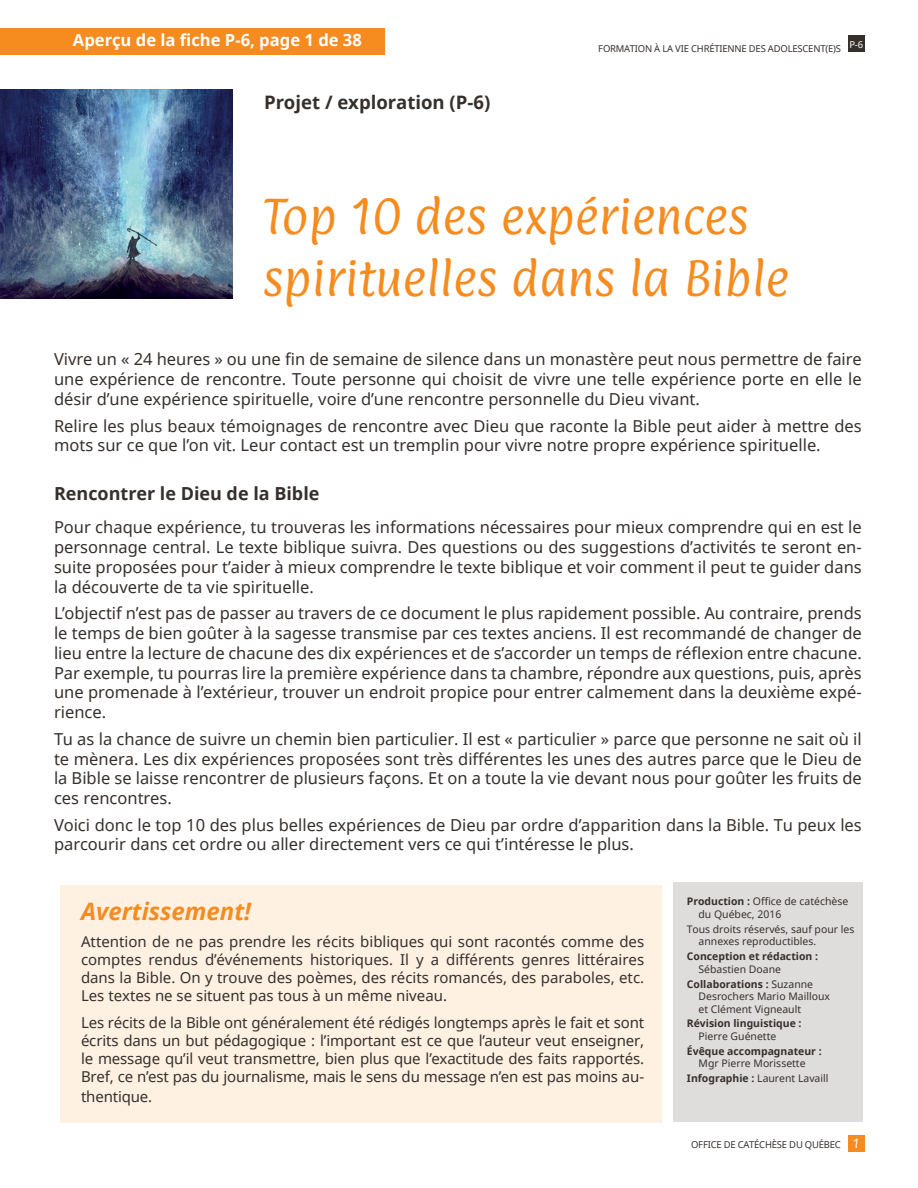
<style>
.page{position:relative;width:918px;height:1188px;background:#fff}
.page>*{position:absolute;margin:0;border:0;box-sizing:border-box;transform-origin:0 0}
.t1{font:40.65px/61.5px "Paprika";color:#f68b1f}
.t2{font:italic 700 24px "Noto Sans";color:#f68b1f}
.t3{font:700 18.6px "Noto Sans";color:#36302d}
.t4{font:700 18px "Noto Sans";color:#36302d}
.t5{font:700 16.65px "Noto Sans";color:#fff}
.t6{font:16.5px/19.8px "Noto Sans";color:#36302d;text-align:justify}
.t7{font:15px/18px "Noto Sans";letter-spacing:-.01em;color:#36302d;text-align:justify}
.t8{font:10.5px/12.6px "Noto Sans";color:#36302d}
.t9{font:700 10.5px "Noto Sans";color:#36302d}
.t10{font:9.45px "Noto Sans";letter-spacing:-.02em;color:#36302d}
.t11{font:9.45px "Noto Sans";color:#fff}
.s1{font-weight:700}
.s2{font-family:"Paprika";font-size:10.65px;color:#fff}
</style>
<div class="page">
<div style="left:848px;top:1136px;width:17px;height:16px;background:#f68b1f"></div>
<div style="left:848px;top:36px;width:17px;height:16px;background:#36302d"></div>
<div style="left:60px;top:886px;width:602px;height:237px;background:#fef1e2"></div>
<img style="left:0;top:90px;width:232px;height:209px">
<div style="left:0;top:28px;width:384px;height:27px;background:#f68b1f"></div>
<div style="left:674px;top:882px;width:189px;height:240px;background:#dfdddc"></div>
<p class="t5" style="left:73px;top:28px;width:291px">Aperçu de la fiche P-6, page 1 de 38</p>
<p class="t3" style="left:264px;top:90px;width:228px">Projet / exploration (P-6)</p>
<p class="t10" style="left:598px;top:42px;width:244px">FORMATION À LA VIE CHRÉTIENNE DES ADOLESCENT(E)S</p>
<p class="t11" style="left:849px;top:38px;width:15px">P-6</p>
<h1 class="t1" style="left:263px;top:186px;width:528px">Top 10 des expériences spirituelles dans la Bible</h1>
<p class="t6" style="left:54px;top:349px;width:809px">Vivre un « 24 heures » ou une fin de semaine de silence dans un monastère peut nous permettre de faire une expérience de rencontre. Toute personne qui choisit de vivre une telle expérience porte en elle le désir d’une expérience spirituelle, voire d’une rencontre personnelle du Dieu vivant.</p>
<p class="t6" style="left:54px;top:415px;width:809px">Relire les plus beaux témoignages de rencontre avec Dieu que raconte la Bible peut aider à mettre des mots sur ce que l’on vit. Leur contact est un tremplin pour vivre notre propre expérience spirituelle.</p>
<p class="t4" style="left:54px;top:481px;width:267px">Rencontrer le Dieu de la Bible</p>
<p class="t6" style="left:54px;top:517px;width:809px">Pour chaque expérience, tu trouveras les informations nécessaires pour mieux comprendre qui en est le personnage central. Le texte biblique suivra. Des questions ou des suggestions d’activités te seront en&shy;suite proposées pour t’aider à mieux comprendre le texte biblique et voir comment il peut te guider dans la découverte de ta vie spirituelle.</p>
<p class="t6" style="left:54px;top:603px;width:809px">L’objectif n’est pas de passer au travers de ce document le plus rapidement possible. Au contraire, prends le temps de bien goûter à la sagesse transmise par ces textes anciens. Il est recommandé de changer de lieu entre la lecture de chacune des dix expériences et de s’accorder un temps de réflexion entre chacune.<br>Par exemple, tu pourras lire la première expérience dans ta chambre, répondre aux questions, puis, après une promenade à l’extérieur, trouver un endroit propice pour entrer calmement dans la deuxième expé&shy;rience.</p>
<p class="t6" style="left:54px;top:728px;width:809px">Tu as la chance de suivre un chemin bien particulier. Il est « particulier » parce que personne ne sait où il te mènera. Les dix expériences proposées sont très différentes les unes des autres parce que le Dieu de la Bible se laisse rencontrer de plusieurs façons. Et on a toute la vie devant nous pour goûter les fruits de ces rencontres.</p>
<p class="t6" style="left:54px;top:814px;width:809px">Voici donc le top 10 des plus belles expériences de Dieu par ordre d’apparition dans la Bible. Tu peux les parcourir dans cet ordre ou aller directement vers ce qui t’intéresse le plus.</p>
<h2 class="t2" style="left:81px;top:894px;width:172px">Avertissement!</h2>
<p class="t7" style="left:81px;top:932px;width:565px">Attention de ne pas prendre les récits bibliques qui sont racontés comme des comptes rendus d’événements historiques. Il y a différents genres littéraires dans la Bible. On y trouve des poèmes, des récits romancés, des paraboles, etc.<br>Les textes ne se situent pas tous à un même niveau.</p>
<p class="t7" style="left:81px;top:1013px;width:565px">Les récits de la Bible ont généralement été rédigés longtemps après le fait et sont écrits dans un but pédagogique : l’important est ce que l’auteur veut enseigner, le message qu’il veut transmettre, bien plus que l’exactitude des faits rapportés.<br>Bref, ce n’est pas du journalisme, mais le sens du message n’en est pas moins au-</p>
<p class="t7" style="left:81px;top:1087px;width:73px">thentique.</p>
<p class="t8" style="left:699px;top:895px;width:151px;text-indent:-12px"><span class="s1">Production :</span> Office de catéchèse du Québec, 2016</p>
<p class="t8" style="left:699px;top:922px;width:157px;text-indent:-12px">Tous droits réservés, sauf pour les annexes reproductibles.</p>
<p class="t9" style="left:687px;top:949px;width:133px">Conception et rédaction :</p>
<p class="t8" style="left:687px;top:961px;width:128px;line-height:14.9px;text-indent:12px">Sébastien Doane<br><span class="s1">Collaborations :</span> Suzanne</p>
<p class="t8" style="left:699px;top:990px;width:133px">Desrochers Mario Mailloux et Clément Vigneault</p>
<p class="t9" style="left:687px;top:1016px;width:116px">Révision linguistique :</p>
<p class="t8" style="left:699px;top:1030px;width:79px">Pierre Guénette</p>
<p class="t9" style="left:687px;top:1044px;width:136px">Évêque accompagnateur :</p>
<p class="t8" style="left:687px;top:1056px;width:143px;line-height:14.9px;text-indent:12px">Mgr Pierre Morissette<br><span class="s1">Infographie :</span> Laurent Lavaill</p>
<p class="t10" style="left:691px;top:1138px;width:170px">OFFICE DE CATÉCHÈSE DU QUÉBEC <span class="s2">1</span></p>
</div>
